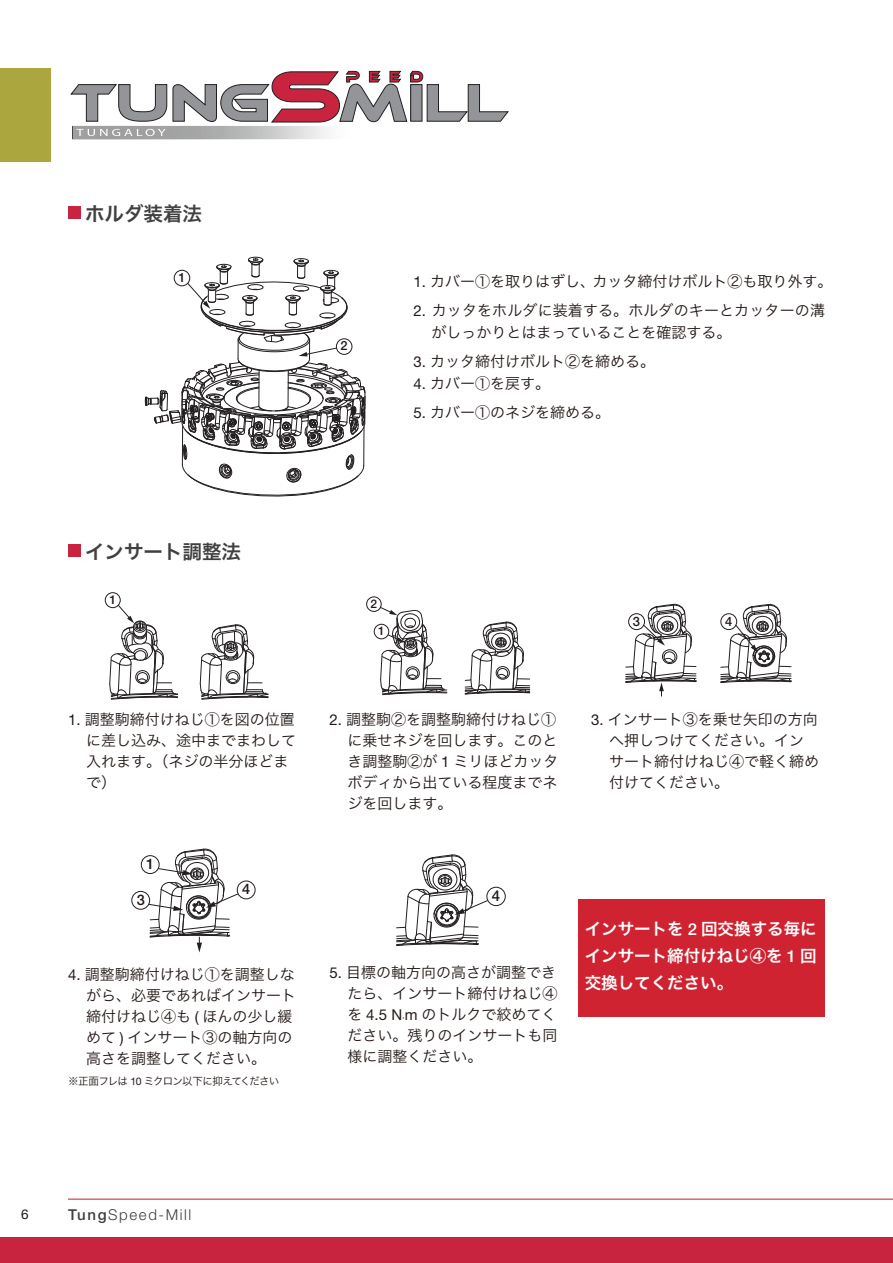
<style>
.page{position:relative;width:893px;height:1263px;background:#fff}
.page>*{position:absolute;margin:0;border:0;box-sizing:border-box;transform-origin:0 0}
.t1{font:19.5px "Hira Kaku Pro W6 90 pv RKSJ H";color:#404041}
.t2{font:16.5px/27px "Hira Kaku Pro W6 90 pv RKSJ H";color:#fff;text-align:justify}
.t3{font:15px/21px "Hira Kaku Pro W3 90 pv RKSJ H";color:#231916}
.t4{font:300 15px "Helvetica Neue LTW1 G";letter-spacing:.105em;color:#404041}
.t5{font:500 15px "Helvetica Neue LTW1 G";color:#231916}
.t6{font:500 14.55px "Helvetica Neue LTW1 G";color:#231916}
.t7{font:13.5px "Helvetica Neue LTW1 G";color:#231916}
.t8{font:500 12.9px "Helvetica Neue LTW1 G";color:#231916}
.t9{font:500 12.75px "Helvetica Neue LTW1 G";color:#231916}
.t10{font:500 12.3px "Helvetica Neue LTW1 G";color:#231916}
.t11{font:500 11.85px "Helvetica Neue LTW1 G";color:#231916}
.t12{font:10.5px "Hira Kaku Pro W3 90 pv RKSJ H";letter-spacing:-.075em;color:#231916}
.s1{font-family:"Helvetica Neue LTW1 G"}
.s2{font-family:"Helvetica Neue LTW1 G";font-size:9.75px}
.s3{font-family:"Helvetica Neue LTW1 G";font-weight:500}
.s4{font-weight:500}
</style>
<div class="page">
<div style="left:0;top:68px;width:51px;height:94px;background:#aba63d"></div>
<div style="left:0;top:1237px;width:893px;height:26px;background:#c9243f"></div>
<hr style="left:68px;top:1199px;width:825px;height:1px;background:#c9243f">
<img style="left:72px;top:126px;width:255px;height:13px">
<img style="left:73px;top:127px;width:254px;height:11px">
<svg style="left:76px;top:129px;width:90px;height:7px"></svg>
<svg style="left:70px;top:71px;width:439px;height:52px"></svg>
<div style="left:68px;top:206px;width:13px;height:13px;background:#c9243f"></div>
<div style="left:68px;top:544px;width:13px;height:13px;background:#c9243f"></div>
<div style="left:578px;top:899px;width:247px;height:117px;background:#d02332"></div>
<svg style="left:144px;top:256px;width:222px;height:241px"></svg>
<svg style="left:199px;top:624px;width:70px;height:76px"></svg>
<div style="left:105px;top:592px;width:16px;height:16px;border:1px solid #231f20;border-radius:50%"></div>
<svg style="left:109px;top:604px;width:69px;height:96px"></svg>
<div style="left:131px;top:891px;width:19px;height:19px;border:1px solid #231f20;border-radius:50%"></div>
<div style="left:141px;top:855px;width:19px;height:19px;border:1px solid #231f20;border-radius:50%"></div>
<div style="left:237px;top:881px;width:19px;height:18px;border:1px solid #231f20;border-radius:50%"></div>
<svg style="left:148px;top:848px;width:91px;height:105px"></svg>
<div style="left:374px;top:624px;width:15px;height:15px;border:1px solid #231f20;border-radius:50%"></div>
<div style="left:366px;top:597px;width:16px;height:15px;border:1px solid #231f20;border-radius:50%"></div>
<svg style="left:379px;top:606px;width:69px;height:89px"></svg>
<svg style="left:464px;top:621px;width:67px;height:74px"></svg>
<div style="left:486px;top:887px;width:20px;height:19px;border:1px solid #231f20;border-radius:50%"></div>
<svg style="left:396px;top:854px;width:93px;height:92px"></svg>
<svg style="left:720px;top:603px;width:72px;height:80px"></svg>
<svg style="left:625px;top:603px;width:72px;height:93px"></svg>
<h1 class="t1" style="left:85px;top:206px;width:118px">ホルダ装着法</h1>
<p class="t9" style="left:178px;top:273px;width:9px">1</p>
<p class="t9" style="left:341px;top:341px;width:9px">2</p>
<p class="t3" style="left:413px;top:273px;width:420px"><span class="s1">1.</span> カバー①を取りはずし、カッタ締付けボルト②も取り外す。</p>
<p class="t3" style="left:431px;top:301px;width:395px;line-height:22.5px;text-indent:-18px"><span class="s1">2.</span> カッタをホルダに装着する。ホルダのキーとカッターの溝がしっかりとはまっていることを確認する。</p>
<p class="t3" style="left:413px;top:353px;width:243px"><span class="s1">3.</span> カッタ締付けボルト②を締める。</p>
<p class="t3" style="left:413px;top:375px;width:138px"><span class="s1">4.</span> カバー①を戻す。</p>
<p class="t3" style="left:413px;top:404px;width:198px"><span class="s1">5.</span> カバー①のネジを締める。</p>
<h1 class="t1" style="left:85px;top:544px;width:157px">インサート調整法</h1>
<p class="t10" style="left:109px;top:595px;width:8px">1</p>
<p class="t3" style="left:86px;top:711px;width:211px;text-indent:-18px"><span class="s1">1.</span> 調整駒締付けねじ①を図の位置に差し込み、途中までまわして入れます。（ネジの半分ほどまで）</p>
<p class="t6" style="left:146px;top:859px;width:10px">1</p>
<p class="t6" style="left:137px;top:894px;width:10px">3</p>
<p class="t6" style="left:242px;top:884px;width:10px">4</p>
<p class="t3" style="left:86px;top:966px;width:211px;text-indent:-18px"><span class="s1">4.</span> 調整駒締付けねじ①を調整しながら、必要であればインサート締付けねじ④も <span class="s1">(</span> ほんの少し緩めて <span class="s1">)</span> インサート③の軸方向の高さを調整してください。</p>
<p class="t12" style="left:68px;top:1077px;width:213px">※正面フレは <span class="s1">10</span> ミクロン以下に抑えてください</p>
<p class="t11" style="left:371px;top:599px;width:8px">2</p>
<p class="t11" style="left:378px;top:627px;width:8px">1</p>
<p class="t3" style="left:347px;top:711px;width:212px;text-indent:-18px"><span class="s1">2.</span> 調整駒②を調整駒締付けねじ①に乗せネジを回します。このとき調整駒②が <span class="s1">1</span> ミリほどカッタボディから出ている程度までネジを回します。</p>
<p class="t8" style="left:633px;top:616px;width:9px">3</p>
<p class="t8" style="left:725px;top:616px;width:9px">4</p>
<p class="t3" style="left:609px;top:711px;width:211px;text-indent:-18px"><span class="s1">3.</span> インサート③を乗せ矢印の方向へ押しつけてください。インサート締付けねじ④で軽く締め付けてください。</p>
<p class="t5" style="left:492px;top:890px;width:10px">4</p>
<p class="t3" style="left:347px;top:964px;width:212px;text-align:justify;text-indent:-18px"><span class="s1">5.</span> 目標の軸方向の高さが調整できたら、インサート締付けねじ④を <span class="s1">4.5 N</span><span class="s2">·</span><span class="s1">m</span> のトルクで絞めてください。残りのインサートも同様に調整ください。</p>
<p class="t2" style="left:585px;top:918px;width:233px">インサートを <span class="s3">2</span> 回交換する毎にインサート締付けねじ④を <span class="s3">1</span> 回交換してください。</p>
<p class="t7" style="left:21px;top:1210px;width:9px">6</p>
<p class="t4" style="left:68px;top:1210px;width:125px"><span class="s4">Tung</span>Speed-Mill</p>
</div>
